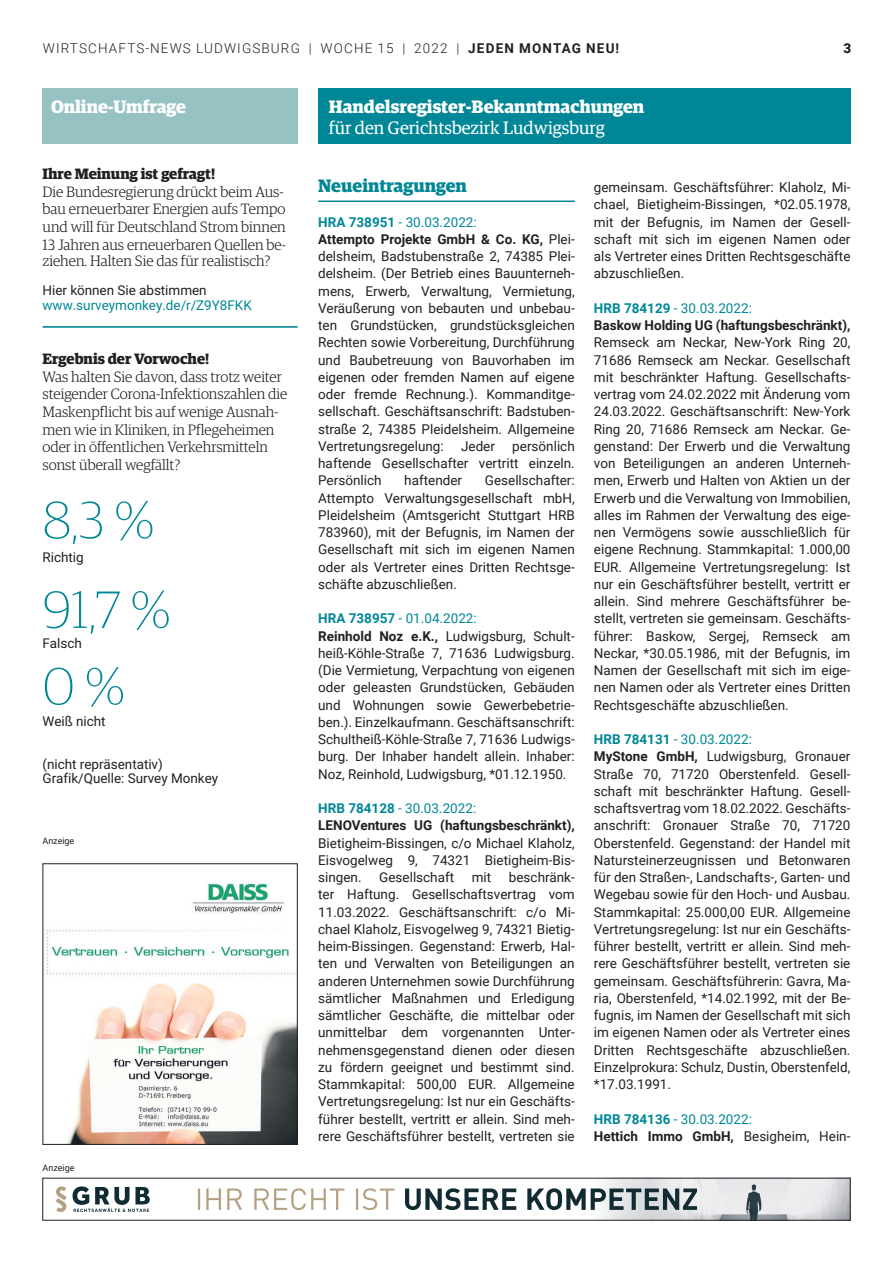
<style>
.page{position:relative;width:893px;height:1263px;background:#fff}
.page>*{position:absolute;margin:0;border:0;box-sizing:border-box;transform-origin:0 0}
.t1{font:52.5px "Guardian Egyp Thin Standard,275,normal 00";color:#008795}
.Grundtext{font:700 18px "Guardian Egyp";color:#fff}
.Grundtext-2{font:18px "Guardian Egyp";color:#fff}
.Rubrik_grauer_Balken{font:700 18px "Guardian Egyp";color:#008797}
.t2{font:18px "Guardian Egyp Bold Standard,Bold,normal 00";letter-spacing:-.005em;color:#fff}
.t3{font:15px/17.7px "Guardian Egyp Light Standard,Light,normal 00";color:#231f20}
.Grundtext-3{font:13.5px/17.2px "Roboto";color:#231f20;text-align:justify}
.HRA-HRB{font:13.5px "Roboto";color:#008797}
.t4{font:13.5px/14.4px "Roboto Standard,Normal,normal 00";letter-spacing:-.005em;color:#231f20}
.t5{font:300 13.5px "Roboto";letter-spacing:.085em;color:#231f20}
.t6{font:13.5px/14.4px "Roboto Standard,Normal,normal 00";color:#008795}
.Grundtext-4{font:700 13.5px "Roboto";color:#231f20}
.t7{font:900 13.5px "Roboto";color:#231f20}
.HRA-HRB-2{font:9px "Roboto";color:#231f20}
.t8{font:9px "Roboto Standard,Normal,normal 00";letter-spacing:-.005em;color:#231f20}
.s1{font-weight:700}
.s2{font-family:"Guardian Egyp Bold Standard,Bold,normal 00"}
.s3{color:#231f20}
.s4{font-family:"Roboto Standard,Normal,normal 02";color:#231f20}
.s5{font-family:"Roboto Standard,Normal,normal 02"}
.s6{font-weight:400}
</style>
<div class="page">
<div style="left:318px;top:89px;width:532px;height:55px;background:#008797"></div>
<hr style="left:318px;top:201px;width:257px;height:1px;background:#008797">
<img style="left:602px;top:1180px;width:246px;height:38px">
<svg style="left:405px;top:1188px;width:292px;height:22px"></svg>
<svg style="left:198px;top:1188px;width:196px;height:22px"></svg>
<svg style="left:56px;top:1186px;width:11px;height:26px"></svg>
<svg style="left:73px;top:1186px;width:77px;height:26px"></svg>
<div style="left:43px;top:89px;width:255px;height:55px;background:#97c2c3"></div>
<hr style="left:43px;top:326px;width:255px;height:2px;background:#008795">
<img style="left:46px;top:883px;width:250px;height:260px">
<div style="left:43px;top:863px;width:255px;height:282px;border:1px solid #231f20"></div>
<p class="t5" style="left:43px;top:38px;width:578px">WIRTSCHAFTS-NEWS LUDWIGSBURG | WOCHE 15 | 2022 | <span class="s1">JEDEN MONTAG NEU!</span></p>
<p class="t7" style="left:843px;top:38px;width:9px">3</p>
<p class="t2" style="left:51px;top:93px;width:136px">Online-Umfrage</p>
<p class="t3" style="left:43px;top:164px;width:245px"><span class="s2">Ihre Meinung ist gefragt!<br></span>Die Bundesregierung drückt beim Aus&shy;bau erneuerbarer Energien aufs Tempo und will für Deutschland Strom binnen 13 Jahren aus erneuerbaren Quellen be&shy;ziehen. Halten Sie das für realistisch?</p>
<p class="t6" style="left:43px;top:284px;width:211px"><span class="s3">Hier k</span><span class="s4">ö</span><span class="s3">nnen Sie abstimmen </span>www.surveymonkey.de/r/Z9Y8FKK</p>
<p class="t3" style="left:43px;top:349px;width:246px"><span class="s2">Ergebnis der Vorwoche!<br></span>Was halten Sie davon, dass trotz weiter steigender Corona-Infektionszahlen die Maskenpflicht bis auf wenige Ausnah&shy;men wie in Kliniken, in Pflegeheimen oder in öffentlichen Verkehrsmitteln sonst überall wegfällt?</p>
<p class="t1" style="left:43px;top:487px;width:113px">8,3 %</p>
<p class="t4" style="left:43px;top:551px;width:43px">Richtig</p>
<p class="t1" style="left:43px;top:576px;width:130px">91,7 %</p>
<p class="t4" style="left:43px;top:637px;width:41px">Falsch</p>
<p class="t1" style="left:43px;top:653px;width:84px">0%</p>
<p class="t4" style="left:43px;top:715px;width:65px">Weiß nicht</p>
<p class="t4" style="left:43px;top:758px;width:177px">(nicht repr<span class="s5">ä</span>sentativ)<br>Grafik/Quelle: Survey Monkey</p>
<p class="t8" style="left:43px;top:836px;width:33px">Anzeige</p>
<p class="HRA-HRB-2" style="left:43px;top:1161px;width:34px">Anzeige</p>
<p class="Grundtext" style="left:329px;top:93px;width:317px">Handelsregister-Bekanntmachungen</p>
<p class="Grundtext-2" style="left:329px;top:116px;width:277px">für den Gerichtsbezirk Ludwigsburg</p>
<p class="Rubrik_grauer_Balken" style="left:318px;top:172px;width:150px">Neueintragungen</p>
<p class="HRA-HRB" style="left:318px;top:212px;width:160px"><span class="s1">HRA 738951</span> - 30.03.2022:</p>
<p class="Grundtext-3" style="left:318px;top:230px;width:258px"><span class="s1">Attempto Projekte GmbH &amp; Co. KG,</span> Plei&shy;delsheim, Badstubenstraße 2, 74385 Plei&shy;delsheim. (Der Betrieb eines Bauunterneh&shy;mens, Erwerb, Verwaltung, Vermietung, Veräußerung von bebauten und unbebau&shy;ten Grundstücken, grundstücksgleichen Rechten sowie Vorbereitung, Durchführung und Baubetreuung von Bauvorhaben im eigenen oder fremden Namen auf eigene oder fremde Rechnung.). Kommanditge&shy;sellschaft. Geschäftsanschrift: Badstuben&shy;straße 2, 74385 Pleidelsheim. Allgemeine Vertretungsregelung:</p>
<p class="Grundtext-3" style="left:318px;top:437px;width:258px;text-indent:194px">persönlich haftende Gesellschafter vertritt einzeln.<br>Persönlich</p>
<p class="Grundtext-3" style="left:461px;top:437px;width:35px">Jeder</p>
<p class="Grundtext-3" style="left:318px;top:471px;width:258px;text-indent:167px">Gesellschafter:<br>Attempto Verwaltungsgesellschaft mbH, Pleidelsheim (Amtsgericht Stuttgart HRB 783960), mit der Befugnis, im Namen der Gesellschaft mit sich im eigenen Namen oder als Vertreter eines Dritten Rechtsge&shy;schäfte abzuschließen.</p>
<p class="HRA-HRB" style="left:318px;top:609px;width:160px"><span class="s1">HRA 738957</span> - 01.04.2022:</p>
<p class="Grundtext-3" style="left:318px;top:627px;width:258px"><span class="s1">Reinhold Noz e.K.,</span> Ludwigsburg, Schult&shy;heiß-Köhle-Straße 7, 71636 Ludwigsburg. (Die Vermietung, Verpachtung von eigenen oder geleasten Grundstücken, Gebäuden und Wohnungen sowie Gewerbebetrie&shy;ben.). Einzelkaufmann. Geschäftsanschrift:<br>Schultheiß-Köhle-Straße 7, 71636 Ludwigs&shy;burg. Der Inhaber handelt allein. Inhaber:<br>Noz, Reinhold, Ludwigsburg, *01.12.1950.</p>
<p class="HRA-HRB" style="left:318px;top:799px;width:160px"><span class="s1">HRB 784128</span> - 30.03.2022:</p>
<p class="Grundtext-3" style="left:318px;top:816px;width:258px"><span class="s1">LENOVentures UG (haftungsbeschränkt), </span>Bietigheim-Bissingen, c/o Michael Klaholz, Eisvogelweg 9, 74321 Bietigheim-Bis&shy;singen.</p>
<p class="Grundtext-3" style="left:404px;top:471px;width:59px">haftender</p>
<p class="Grundtext-3" style="left:379px;top:868px;width:76px">Gesellschaft</p>
<p class="Grundtext-3" style="left:472px;top:868px;width:21px">mit</p>
<p class="Grundtext-3" style="left:318px;top:868px;width:258px;text-indent:191px">beschränk&shy;ter Haftung. Gesellschaftsvertrag vom 11.03.2022. Geschäftsanschrift: c/o Mi&shy;chael Klaholz, Eisvogelweg 9, 74321 Bietig&shy;heim-Bissingen. Gegenstand: Erwerb, Hal&shy;ten und Verwalten von Beteiligungen an anderen Unternehmen sowie Durchführung sämtlicher Maßnahmen und Erledigung sämtlicher Geschäfte, die mittelbar oder unmittelbar dem vorgenannten Unter&shy;nehmensgegenstand dienen oder diesen zu fördern geeignet und bestimmt sind.<br>Stammkapital: 500,00 EUR. Allgemeine Vertretungsregelung: Ist nur ein Geschäfts&shy;führer bestellt, vertritt er allein. Sind meh&shy;rere Geschäftsführer bestellt, vertreten sie</p>
<p class="Grundtext-3" style="left:594px;top:178px;width:258px">gemeinsam. Geschäftsführer: Klaholz, Mi&shy;chael, Bietigheim-Bissingen, *02.05.1978, mit der Befugnis, im Namen der Gesell&shy;schaft mit sich im eigenen Namen oder als Vertreter eines Dritten Rechtsgeschäfte abzuschließen.</p>
<p class="HRA-HRB" style="left:594px;top:298px;width:160px"><span class="s1">HRB 784129</span> - 30.03.2022:</p>
<p class="Grundtext-3" style="left:594px;top:316px;width:258px"><span class="s1">Baskow Holding UG (haftungsbeschränkt), </span>Remseck am Neckar, New-York Ring 20, 71686 Remseck am Neckar. Gesellschaft mit beschränkter Haftung. Gesellschafts&shy;vertrag vom 24.02.2022 mit Änderung vom 24.03.2022. Geschäftsanschrift: New-York Ring 20, 71686 Remseck am Neckar. Ge&shy;genstand: Der Erwerb und die Verwaltung von Beteiligungen an anderen Unterneh&shy;men, Erwerb und Halten von Aktien un der Erwerb und die Verwaltung von Immobilien, alles im Rahmen der Verwaltung des eige&shy;nen Vermögens sowie ausschließlich für eigene Rechnung. Stammkapital: 1.000,00<br>EUR. Allgemeine Vertretungsregelung: Ist nur ein Geschäftsführer bestellt, vertritt er allein. Sind mehrere Geschäftsführer be&shy;stellt, vertreten sie gemeinsam. Geschäfts&shy;führer: Baskow, Sergej, Remseck am Neckar, *30.05.1986, mit der Befugnis, im Namen der Gesellschaft mit sich im eige&shy;nen Namen oder als Vertreter eines Dritten Rechtsgeschäfte abzuschließen.</p>
<p class="HRA-HRB" style="left:594px;top:730px;width:160px"><span class="s1">HRB 784131</span> - 30.03.2022:</p>
<p class="Grundtext-3" style="left:594px;top:747px;width:258px"><span class="s1">MyStone GmbH,</span> Ludwigsburg, Gronauer Straße 70, 71720 Oberstenfeld. Gesell&shy;schaft mit beschränkter Haftung. Gesell&shy;schaftsvertrag vom 18.02.2022. Geschäfts&shy;anschrift: Gronauer Straße 70, 71720<br>Oberstenfeld. Gegenstand: der Handel mit Natursteinerzeugnissen und Betonwaren für den Straßen-, Landschafts-, Garten- und Wegebau sowie für den Hoch- und Ausbau.<br>Stammkapital: 25.000,00 EUR. Allgemeine Vertretungsregelung: Ist nur ein Geschäfts&shy;führer bestellt, vertritt er allein. Sind meh&shy;rere Geschäftsführer bestellt, vertreten sie gemeinsam. Geschäftsführerin: Gavra, Ma&shy;ria, Oberstenfeld, *14.02.1992, mit der Be&shy;fugnis, im Namen der Gesellschaft mit sich im eigenen Namen oder als Vertreter eines Dritten Rechtsgeschäfte abzuschließen.<br>Einzelprokura: Schulz, Dustin, Oberstenfeld, *17.03.1991.</p>
<p class="HRA-HRB" style="left:594px;top:1109px;width:160px"><span class="s1">HRB 784136</span> - 30.03.2022:</p>
<p class="Grundtext-4" style="left:594px;top:1126px;width:258px">Hettich Immo GmbH, <span class="s6">Besigheim, Hein-</span></p>
</div>
